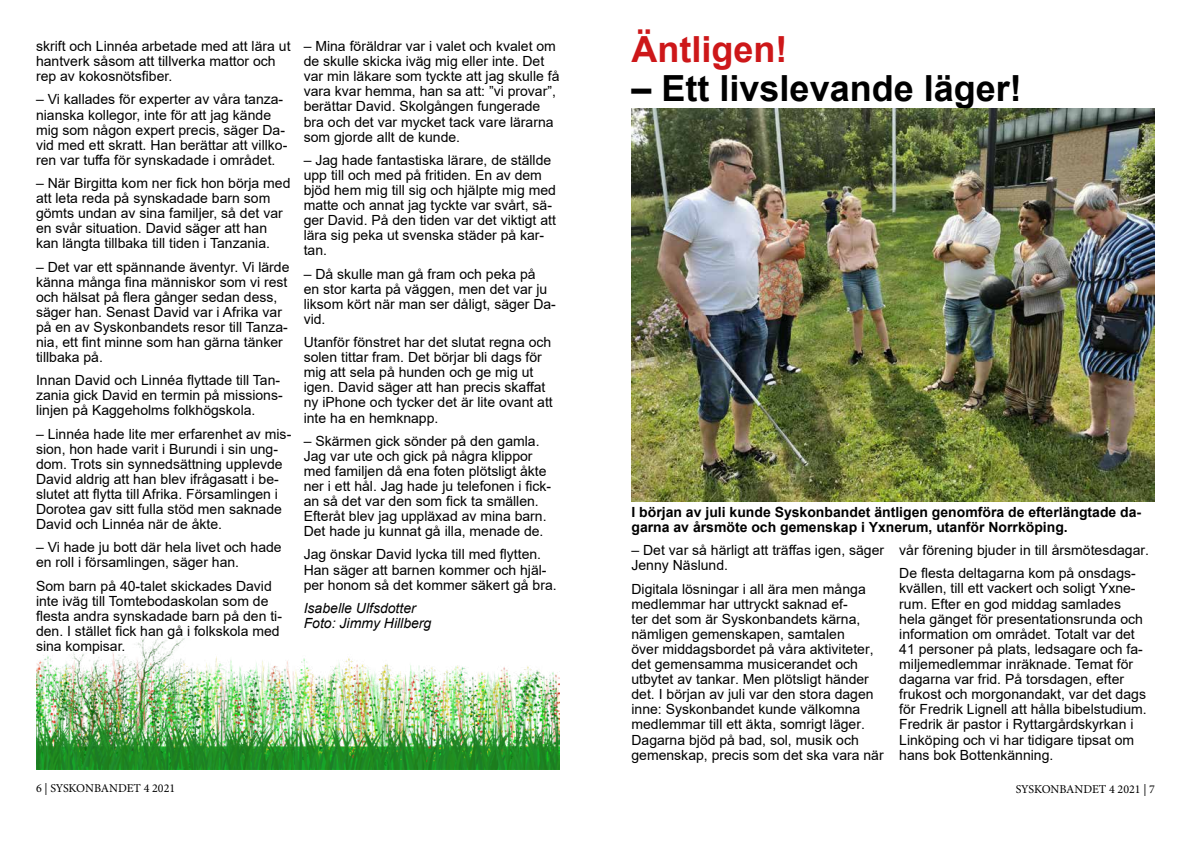
<style>
.page{position:relative;width:1191px;height:842px;background:#fff}
.page>*{position:absolute;margin:0;border:0;box-sizing:border-box;transform-origin:0 0}
.t1{font:700 36px "Arial";color:#000}
.t2{font:700 36px "Arial";color:#cd1719}
.t3{font:14px/15.1px "Arial";color:#000}
.t4{font:700 14px/15.1px "Arial";color:#000}
.t5{font:italic 14px/15.1px "Arial";color:#000}
.t6{font:12px "Minion Pro";letter-spacing:-.005em;color:#000}
</style>
<div class="page">
<img style="left:36px;top:633px;width:523px;height:137px">
<img style="left:631px;top:109px;width:524px;height:392px">
<p class="t3" style="left:36px;top:39px;width:256px">skrift och Linnéa arbetade med att lära ut hantverk såsom att tillverka mattor och rep av kokosnötsfiber.</p>
<p class="t3" style="left:36px;top:92px;width:253px">– Vi kallades för experter av våra tanza&shy;nianska kollegor, inte för att jag kände mig som någon expert precis, säger Da&shy;vid med ett skratt. Han berättar att villko&shy;ren var tuffa för synskadade i området.</p>
<p class="t3" style="left:36px;top:175px;width:256px">– När Birgitta kom ner fick hon börja med att leta reda på synskadade barn som gömts undan av sina familjer, så det var en svår situation. David säger att han kan längta tillbaka till tiden i Tanzania.</p>
<p class="t3" style="left:36px;top:259px;width:255px">– Det var ett spännande äventyr. Vi lärde känna många fina människor som vi rest och hälsat på flera gånger sedan dess, säger han. Senast David var i Afrika var på en av Syskonbandets resor till Tanza&shy;nia, ett fint minne som han gärna tänker tillbaka på.</p>
<p class="t3" style="left:36px;top:373px;width:248px">Innan David och Linnéa flyttade till Tan&shy;zania gick David en termin på missions&shy;linjen på Kaggeholms folkhögskola.</p>
<p class="t3" style="left:36px;top:426px;width:257px">– Linnéa hade lite mer erfarenhet av mis&shy;sion, hon hade varit i Burundi i sin ung&shy;dom. Trots sin synnedsättning upplevde David aldrig att han blev ifrågasatt i be&shy;slutet att flytta till Afrika. Församlingen i Dorotea gav sitt fulla stöd men saknade David och Linnéa när de åkte.</p>
<p class="t3" style="left:36px;top:540px;width:247px">– Vi hade ju bott där hela livet och hade en roll i församlingen, säger han.</p>
<p class="t3" style="left:36px;top:578px;width:247px">Som barn på 40-talet skickades David inte iväg till Tomtebodaskolan som de flesta andra synskadade barn på den ti&shy;den. I stället fick han gå i folkskola med sina kompisar.</p>
<p class="t3" style="left:304px;top:38px;width:257px">– Mina föräldrar var i valet och kvalet om de skulle skicka iväg mig eller inte. Det var min läkare som tyckte att jag skulle få vara kvar hemma, han sa att: ”vi provar”, berättar David. Skolgången fungerade bra och det var mycket tack vare lärarna som gjorde allt de kunde.</p>
<p class="t3" style="left:304px;top:152px;width:254px">– Jag hade fantastiska lärare, de ställde upp till och med på fritiden. En av dem bjöd hem mig till sig och hjälpte mig med matte och annat jag tyckte var svårt, sä&shy;ger David. På den tiden var det viktigt att lära sig peka ut svenska städer på kar&shy;tan.</p>
<p class="t3" style="left:304px;top:266px;width:254px">– Då skulle man gå fram och peka på<br>en stor karta på väggen, men det var ju liksom kört när man ser dåligt, säger Da&shy;vid.</p>
<p class="t3" style="left:304px;top:334px;width:251px">Utanför fönstret har det slutat regna och solen tittar fram. Det börjar bli dags för mig att sela på hunden och ge mig ut igen. David säger att han precis skaffat ny iPhone och tycker det är lite ovant att inte ha en hemknapp.</p>
<p class="t3" style="left:304px;top:433px;width:249px">– Skärmen gick sönder på den gamla.<br>Jag var ute och gick på några klippor med familjen då ena foten plötsligt åkte ner i ett hål. Jag hade ju telefonen i fick&shy;an så det var den som fick ta smällen.<br>Efteråt blev jag uppläxad av mina barn.<br>Det hade ju kunnat gå illa, menade de.</p>
<p class="t3" style="left:304px;top:547px;width:254px">Jag önskar David lycka till med flytten.<br>Han säger att barnen kommer och hjäl&shy;per honom så det kommer säkert gå bra.</p>
<p class="t5" style="left:304px;top:600px;width:129px">Isabelle Ulfsdotter<br>Foto: Jimmy Hillberg</p>
<h1 class="t2" style="left:631px;top:24px;width:157px">Äntligen!</h1>
<h1 class="t1" style="left:631px;top:63px;width:392px">– Ett livslevande läger!</h1>
<p class="t4" style="left:631px;top:505px;width:511px">I början av juli kunde Syskonbandet äntligen genomföra de efterlängtade da&shy;garna av årsmöte och gemenskap i Yxnerum, utanför Norrköping.</p>
<p class="t3" style="left:631px;top:543px;width:254px">– Det var så härligt att träffas igen, säger<br>Jenny Näslund.</p>
<p class="t3" style="left:631px;top:581px;width:254px">Digitala lösningar i all ära men många medlemmar har uttryckt saknad ef-<br>ter det som är Syskonbandets kärna, nämligen gemenskapen, samtalen<br>över middagsbordet på våra aktiviteter, det gemensamma musicerandet och utbytet av tankar. Men plötsligt händer det. I början av juli var den stora dagen inne: Syskonbandet kunde välkomna medlemmar till ett äkta, somrigt läger.<br>Dagarna bjöd på bad, sol, musik och gemenskap, precis som det ska vara när</p>
<p class="t3" style="left:899px;top:539px;width:251px;line-height:23.1px">vår förening bjuder in till årsmötesdagar.<br>De flesta deltagarna kom på onsdags-</p>
<p class="t3" style="left:899px;top:581px;width:249px">kvällen, till ett vackert och soligt Yxne&shy;rum. Efter en god middag samlades hela gänget för presentationsrunda och information om området. Totalt var det 41 personer på plats, ledsagare och fa&shy;miljemedlemmar inräknade. Temat för dagarna var frid. På torsdagen, efter frukost och morgonandakt, var det dags för Fredrik Lignell att hålla bibelstudium.<br>Fredrik är pastor i Ryttargårdskyrkan i Linköping och vi har tidigare tipsat om hans bok Bottenkänning.</p>
<p class="t6" style="left:36px;top:780px;width:141px">6 | SYSKONBANDET 4 2021</p>
<p class="t6" style="left:1015px;top:781px;width:141px">SYSKONBANDET 4 2021 | 7</p>
</div>
